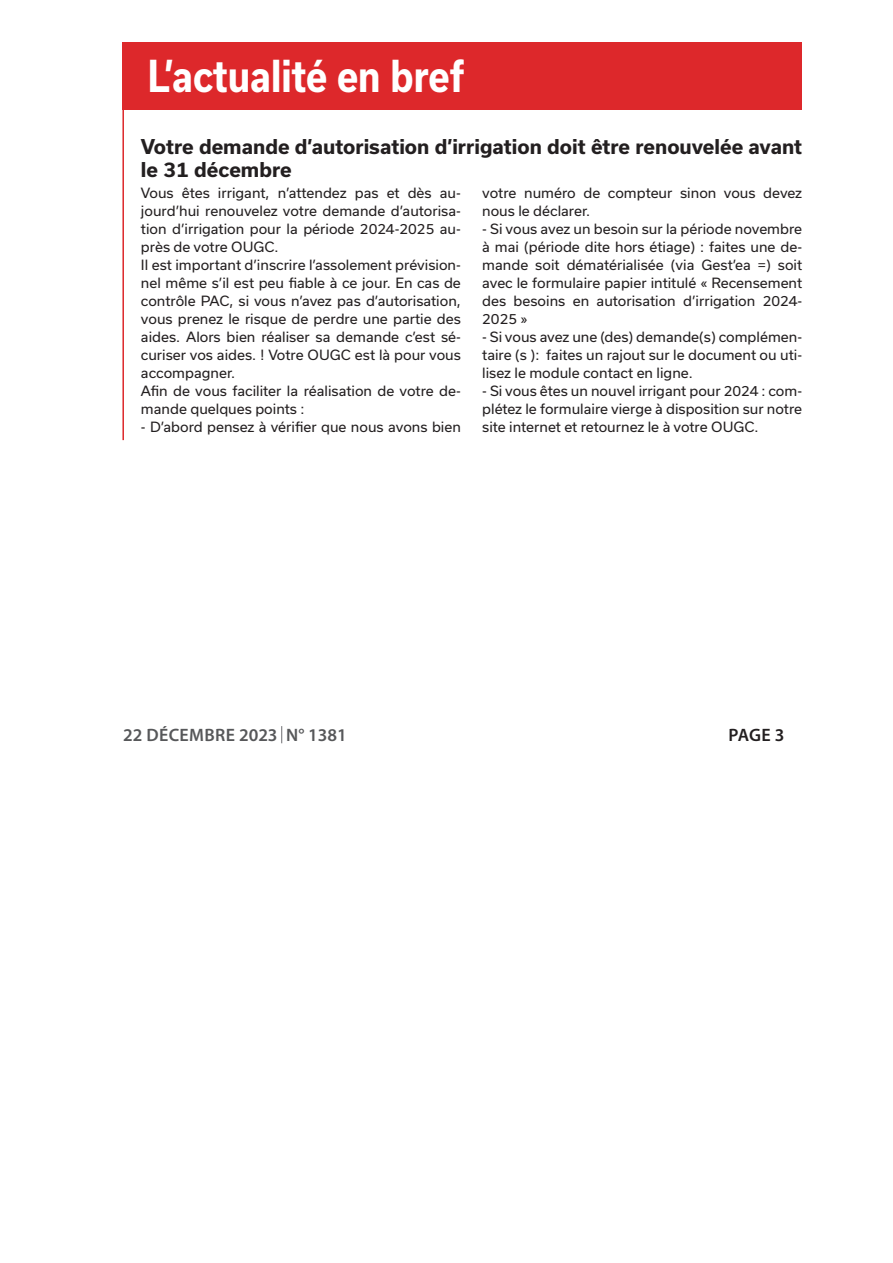
<style>
.page{position:relative;width:893px;height:1263px;background:#fff}
.page>*{position:absolute;margin:0;border:0;box-sizing:border-box;transform-origin:0 0}
.t1{font:700 42px "Usual";color:#fff;scale:.85 1}
.t2{font:700 19.5px/23.4px "Usual";color:#231f20}
.t3{font:600 18px "Myriad Pro";letter-spacing:.01em;color:#57585a}
.t4{font:600 18px "Myriad Pro";color:#231f20}
.t5{font:13.5px/18px "Usual";color:#231f20;text-align:justify}
</style>
<div class="page">
<div style="left:122px;top:43px;width:680px;height:67px;background:#dd282b"></div>
<hr style="left:122px;top:44px;width:2px;height:396px;background:#dd282b">
<svg style="left:281px;top:726px;width:1px;height:17px"></svg>
<h1 class="t1" style="left:148px;top:52px;width:374px">L’actualité en bref</h1>
<h2 class="t2" style="left:141px;top:135px;width:663px">Votre demande d’autorisation d’irrigation doit être renouvelée avant le 31 décembre</h2>
<p class="t5" style="left:141px;top:184px;width:321px;text-align:left">Vous êtes irrigant, n’attendez pas et dès au&shy;jourd’hui renouvelez votre demande d’autorisa&shy;tion d’irrigation pour la période 2024-2025 au&shy;près de votre OUGC.<br>Il est important d’inscrire l’assolement prévision&shy;nel même s’il est peu fiable à ce jour. En cas de contrôle PAC, si vous n’avez pas d’autorisation, vous prenez le risque de perdre une partie des aides. Alors bien réaliser sa demande c’est sé&shy;curiser vos aides. ! Votre OUGC est là pour vous accompagner.<br>Afin de vous faciliter la réalisation de votre de&shy;mande quelques points :</p>
<p class="t5" style="left:141px;top:418px;width:321px">- D’abord pensez à vérifier que nous avons bien</p>
<p class="t5" style="left:482px;top:184px;width:321px">votre numéro de compteur sinon vous devez nous le déclarer.</p>
<p class="t5" style="left:482px;top:220px;width:321px">- Si vous avez un besoin sur la période novembre à mai (période dite hors étiage) : faites une de&shy;mande soit dématérialisée (via Gest’ea =) soit avec le formulaire papier intitulé « Recensement des besoins en autorisation d’irrigation 2024- 2025 »</p>
<p class="t5" style="left:482px;top:328px;width:321px">- Si vous avez une (des) demande(s) complémen&shy;taire (s ): faites un rajout sur le document ou uti&shy;lisez le module contact en ligne.</p>
<p class="t5" style="left:482px;top:382px;width:321px">- Si vous êtes un nouvel irrigant pour 2024 : com&shy;plétez le formulaire vierge à disposition sur notre site internet et retournez le à votre OUGC.</p>
<h3 class="t3" style="left:123px;top:724px;width:225px">22 DÉCEMBRE 2023 N° 1381</h3>
<h3 class="t4" style="left:729px;top:724px;width:57px">PAGE 3</h3>
</div>
